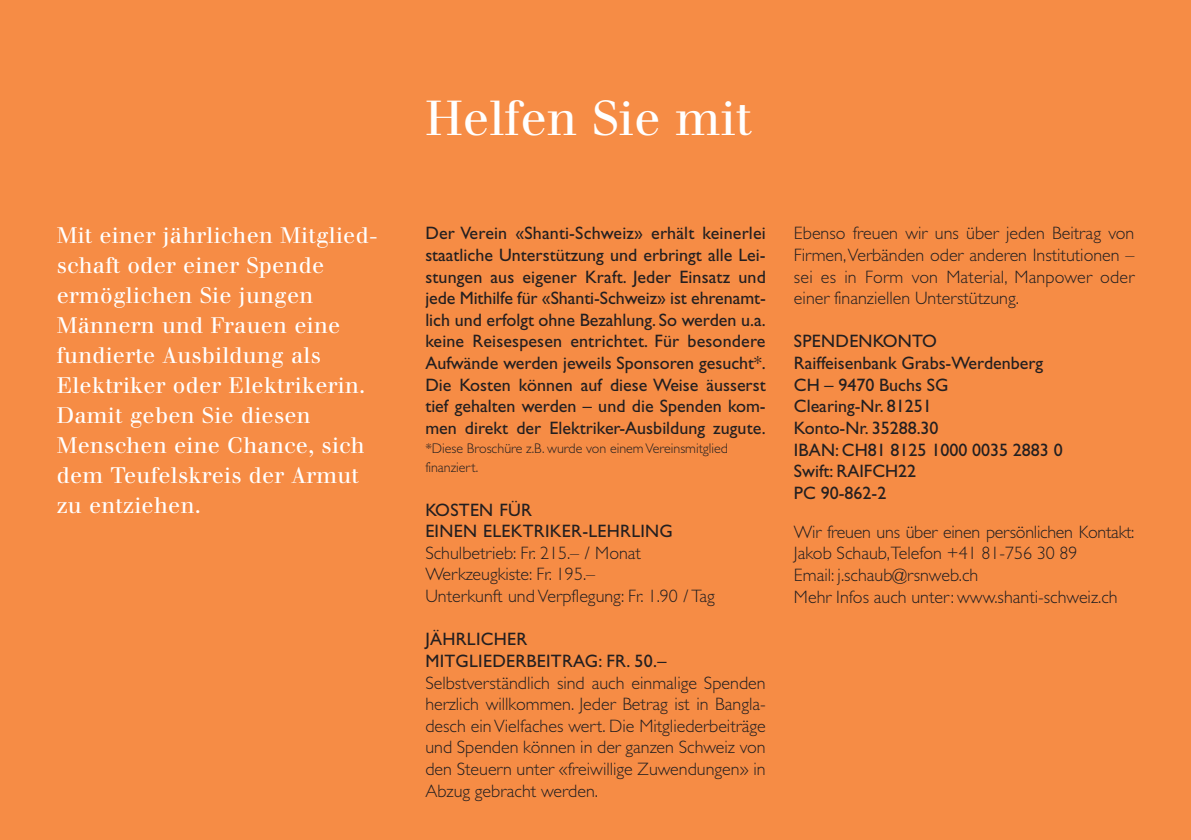
<style>
.page{position:relative;width:1191px;height:840px;background:#fff}
.page>*{position:absolute;margin:0;border:0;box-sizing:border-box;transform-origin:0 0}
.t1{font:48px "Walbaum";color:#fff}
.t2{font:22px/30px "Walbaum";letter-spacing:.01em;color:#fff}
.t3{font:18px/21.6px "Gill Sans";color:#231f20}
.t4{font:300 18px/21.6px "Gill Sans";color:#231f20}
.t5{font:300 14px/19.6px "Gill Sans";color:#231f20}
</style>
<div class="page">
<div style="left:0;top:0;width:1191px;height:839px;background:#f68c45"></div>
<h1 class="t1" style="left:425px;top:101px;width:328px">Helfen Sie mit</h1>
<p class="t2" style="left:57px;top:222px;width:322px">Mit einer jährlichen Mitglied&shy;schaft oder einer Spende ermöglichen Sie jungen<br>Männern und Frauen eine fundierte Ausbildung als<br>Elektriker oder Elektrikerin.<br>Damit geben Sie diesen<br>Menschen eine Chance, sich dem Teufelskreis der Armut zu entziehen.</p>
<p class="t3" style="left:425px;top:224px;width:342px;text-align:justify">Der Verein «Shanti-Schweiz» erhält keinerlei staatliche Unterstützung und erbringt alle Lei&shy;stungen aus eigener Kraft. Jeder Einsatz und jede Mithilfe für «Shanti-Schweiz» ist ehrenamt&shy;lich und erfolgt ohne Bezahlung. So werden u.a. keine Reisespesen entrichtet. Für besondere Aufwände werden jeweils Sponsoren gesucht*.<br>Die Kosten können auf diese Weise äusserst tief gehalten werden – und die Spenden kom&shy;men direkt der Elektriker-Ausbildung zugute.</p>
<p class="t5" style="left:425px;top:439px;width:304px">*Diese Broschüre z.B. wurde von einem Vereinsmitglied finanziert.</p>
<p class="t3" style="left:425px;top:500px;width:249px">KOSTEN FÜR<br>EINEN ELEKTRIKER-LEHRLING</p>
<p class="t4" style="left:425px;top:543px;width:291px">Schulbetrieb: Fr. 215.– / Monat<br>Werkzeugkiste: Fr. 195.–<br>Unterkunft und Verpflegung: Fr. 1.90 / Tag</p>
<p class="t3" style="left:425px;top:629px;width:242px">JÄHRLICHER<br>MITGLIEDERBEITRAG: FR. 50.–</p>
<p class="t4" style="left:425px;top:673px;width:342px;text-align:justify">Selbstverständlich sind auch einmalige Spenden herzlich willkommen. Jeder Betrag ist in Bangla&shy;desch ein Vielfaches wert. Die Mitgliederbeiträge und Spenden können in der ganzen Schweiz von den Steuern unter «freiwillige Zuwendungen» in Abzug gebracht werden.</p>
<p class="t4" style="left:794px;top:224px;width:342px;text-align:justify">Ebenso freuen wir uns über jeden Beitrag von Firmen,Verbänden oder anderen Institutionen – sei es in Form von Material, Manpower oder einer finanziellen Unterstützung.</p>
<p class="t3" style="left:794px;top:332px;width:270px">SPENDENKONTO<br>Raiffeisenbank Grabs-Werdenberg<br>CH – 9470 Buchs SG<br>Clearing-Nr. 81251<br>Konto-Nr. 35288.30<br>IBAN: CH81 8125 1000 0035 2883 0<br>Swift: RAIFCH22<br>PC 90-862-2</p>
<p class="t4" style="left:794px;top:522px;width:342px">Wir freuen uns über einen persönlichen Kontakt:<br>Jakob Schaub,Telefon +41 81-756 30 89<br>Email: j.schaub@rsnweb.ch<br>Mehr Infos auch unter: www.shanti-schweiz.ch</p>
</div>
